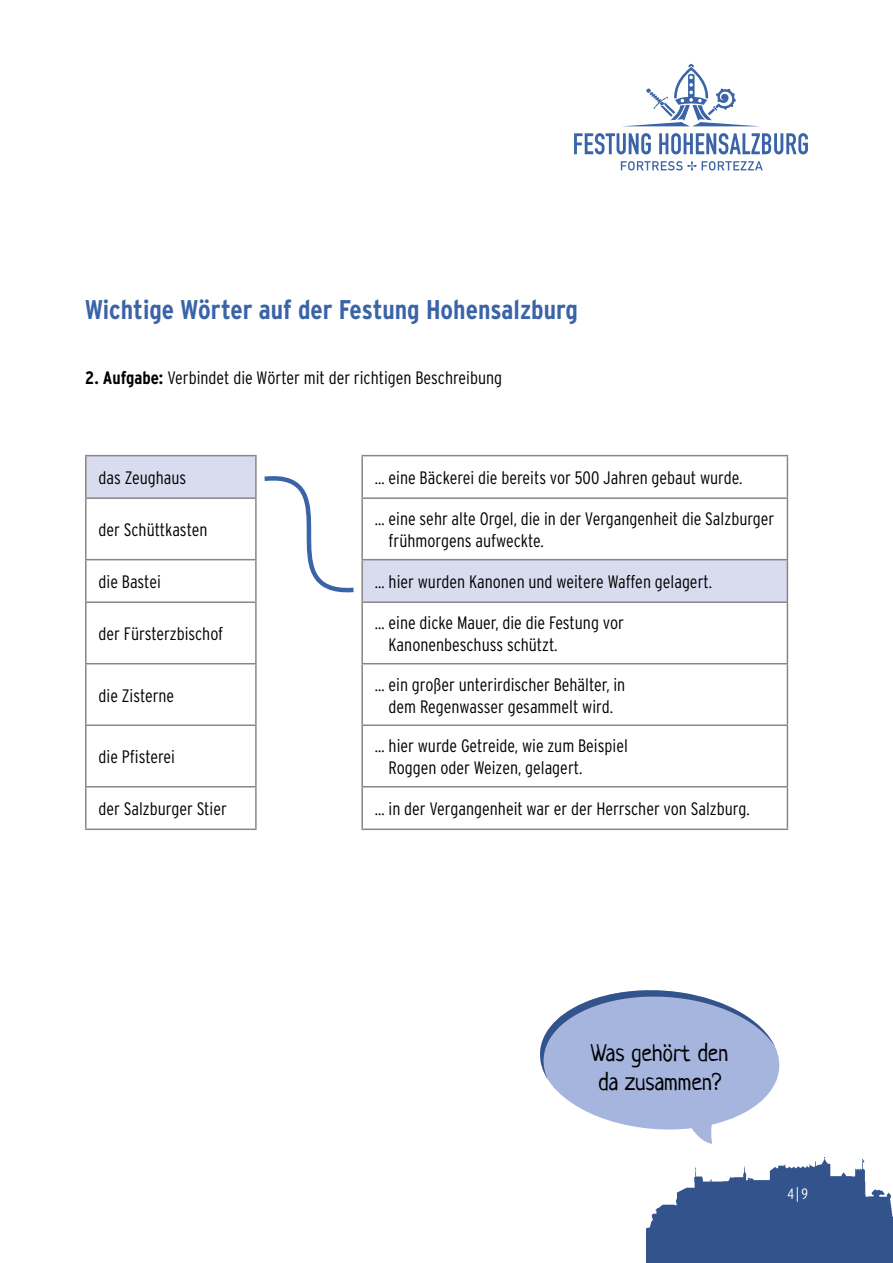
<style>
.page{position:relative;width:893px;height:1263px;background:#fff}
.page>*{position:absolute;margin:0;border:0;box-sizing:border-box;transform-origin:0 0}
.t1{font:700 27px "Interstate Condensed";color:#3a64a7}
.t2{font:24px/28.8px "Neucha";color:#000;text-align:center}
.t3{font:300 18px/21.6px "Interstate Condensed";color:#000}
.t4{font:300 15px "Interstate Condensed";color:#fff}
.s1{font-weight:700}
</style>
<div class="page">
<img style="left:646px;top:1157px;width:247px;height:106px">
<svg style="left:574px;top:133px;width:77px;height:21px"></svg>
<svg style="left:659px;top:133px;width:149px;height:21px"></svg>
<svg style="left:621px;top:161px;width:142px;height:10px"></svg>
<svg style="left:627px;top:64px;width:128px;height:62px"></svg>
<svg style="left:87px;top:456px;width:700px;height:145px"></svg>
<hr style="left:85px;top:455px;width:172px;height:1px;background:#878786">
<hr style="left:85px;top:456px;width:2px;height:41px;background:#878786">
<hr style="left:255px;top:456px;width:2px;height:41px;background:#878786">
<hr style="left:361px;top:455px;width:427px;height:1px;background:#878786">
<hr style="left:361px;top:456px;width:2px;height:41px;background:#878786">
<hr style="left:787px;top:456px;width:1px;height:41px;background:#878786">
<hr style="left:85px;top:497px;width:172px;height:2px;background:#878786">
<hr style="left:85px;top:499px;width:2px;height:60px;background:#878786">
<hr style="left:255px;top:499px;width:2px;height:60px;background:#878786">
<hr style="left:361px;top:497px;width:427px;height:2px;background:#878786">
<hr style="left:361px;top:499px;width:2px;height:60px;background:#878786">
<hr style="left:787px;top:499px;width:1px;height:60px;background:#878786">
<hr style="left:85px;top:559px;width:172px;height:1px;background:#878786">
<hr style="left:85px;top:560px;width:2px;height:41px;background:#878786">
<hr style="left:255px;top:560px;width:2px;height:41px;background:#878786">
<hr style="left:361px;top:559px;width:427px;height:1px;background:#878786">
<hr style="left:361px;top:560px;width:2px;height:41px;background:#878786">
<hr style="left:787px;top:560px;width:1px;height:41px;background:#878786">
<hr style="left:85px;top:601px;width:172px;height:2px;background:#878786">
<hr style="left:85px;top:603px;width:2px;height:60px;background:#878786">
<hr style="left:255px;top:603px;width:2px;height:60px;background:#878786">
<hr style="left:361px;top:601px;width:427px;height:2px;background:#878786">
<hr style="left:361px;top:603px;width:2px;height:60px;background:#878786">
<hr style="left:787px;top:603px;width:1px;height:60px;background:#878786">
<hr style="left:85px;top:663px;width:172px;height:1px;background:#878786">
<hr style="left:85px;top:664px;width:2px;height:60px;background:#878786">
<hr style="left:255px;top:664px;width:2px;height:60px;background:#878786">
<hr style="left:361px;top:663px;width:427px;height:1px;background:#878786">
<hr style="left:361px;top:664px;width:2px;height:60px;background:#878786">
<hr style="left:787px;top:664px;width:1px;height:60px;background:#878786">
<hr style="left:85px;top:724px;width:172px;height:2px;background:#878786">
<hr style="left:85px;top:726px;width:2px;height:60px;background:#878786">
<hr style="left:255px;top:726px;width:2px;height:60px;background:#878786">
<hr style="left:361px;top:724px;width:427px;height:2px;background:#878786">
<hr style="left:361px;top:726px;width:2px;height:60px;background:#878786">
<hr style="left:787px;top:726px;width:1px;height:60px;background:#878786">
<hr style="left:85px;top:786px;width:172px;height:1px;background:#878786">
<hr style="left:85px;top:787px;width:2px;height:41px;background:#878786">
<hr style="left:255px;top:787px;width:2px;height:41px;background:#878786">
<hr style="left:361px;top:786px;width:427px;height:1px;background:#878786">
<hr style="left:361px;top:787px;width:2px;height:41px;background:#878786">
<hr style="left:787px;top:787px;width:1px;height:41px;background:#878786">
<hr style="left:85px;top:828px;width:172px;height:2px;background:#878786">
<hr style="left:361px;top:828px;width:427px;height:2px;background:#878786">
<svg style="left:260px;top:470px;width:98px;height:126px"></svg>
<svg style="left:540px;top:990px;width:240px;height:154px"></svg>
<h1 class="t1" style="left:85px;top:295px;width:494px">Wichtige Wörter auf der Festung Hohensalzburg</h1>
<p class="t3" style="left:85px;top:367px;width:419px"><span class="s1">2. Aufgabe:</span> Verbindet die Wörter mit der richtigen Beschreibung</p>
<p class="t3" style="left:99px;top:467px;width:89px">das Zeughaus</p>
<p class="t3" style="left:375px;top:467px;width:369px">… eine Bäckerei die bereits vor 500 Jahren gebaut wurde.</p>
<p class="t3" style="left:99px;top:519px;width:110px">der Schüttkasten</p>
<p class="t3" style="left:389px;top:508px;width:387px;text-indent:-14px">… eine sehr alte Orgel, die in der Vergangenheit die Salzburger frühmorgens aufweckte.</p>
<p class="t3" style="left:99px;top:571px;width:64px">die Bastei</p>
<p class="t3" style="left:375px;top:571px;width:339px">… hier wurden Kanonen und weitere Waffen gelagert.</p>
<p class="t3" style="left:99px;top:623px;width:126px">der Fürsterzbischof</p>
<p class="t3" style="left:389px;top:612px;width:237px;text-indent:-14px">… eine dicke Mauer, die die Festung vor<br>Kanonenbeschuss schützt.</p>
<p class="t3" style="left:99px;top:684px;width:77px">die Zisterne</p>
<p class="t3" style="left:375px;top:674px;width:252px;text-align:center">… ein großer unterirdischer Behälter, in dem Regenwasser gesammelt wird.</p>
<p class="t3" style="left:99px;top:746px;width:78px">die Pfisterei</p>
<p class="t3" style="left:389px;top:735px;width:241px;text-indent:-14px">… hier wurde Getreide, wie zum Beispiel<br>Roggen oder Weizen, gelagert.</p>
<p class="t3" style="left:99px;top:798px;width:130px">der Salzburger Stier</p>
<p class="t3" style="left:375px;top:798px;width:376px">… in der Vergangenheit war er der Herrscher von Salzburg.</p>
<h2 class="t2" style="left:591px;top:1039px;width:139px">Was gehört den da zusammen?</h2>
<p class="t4" style="left:787px;top:1185px;width:22px">4|9</p>
</div>
